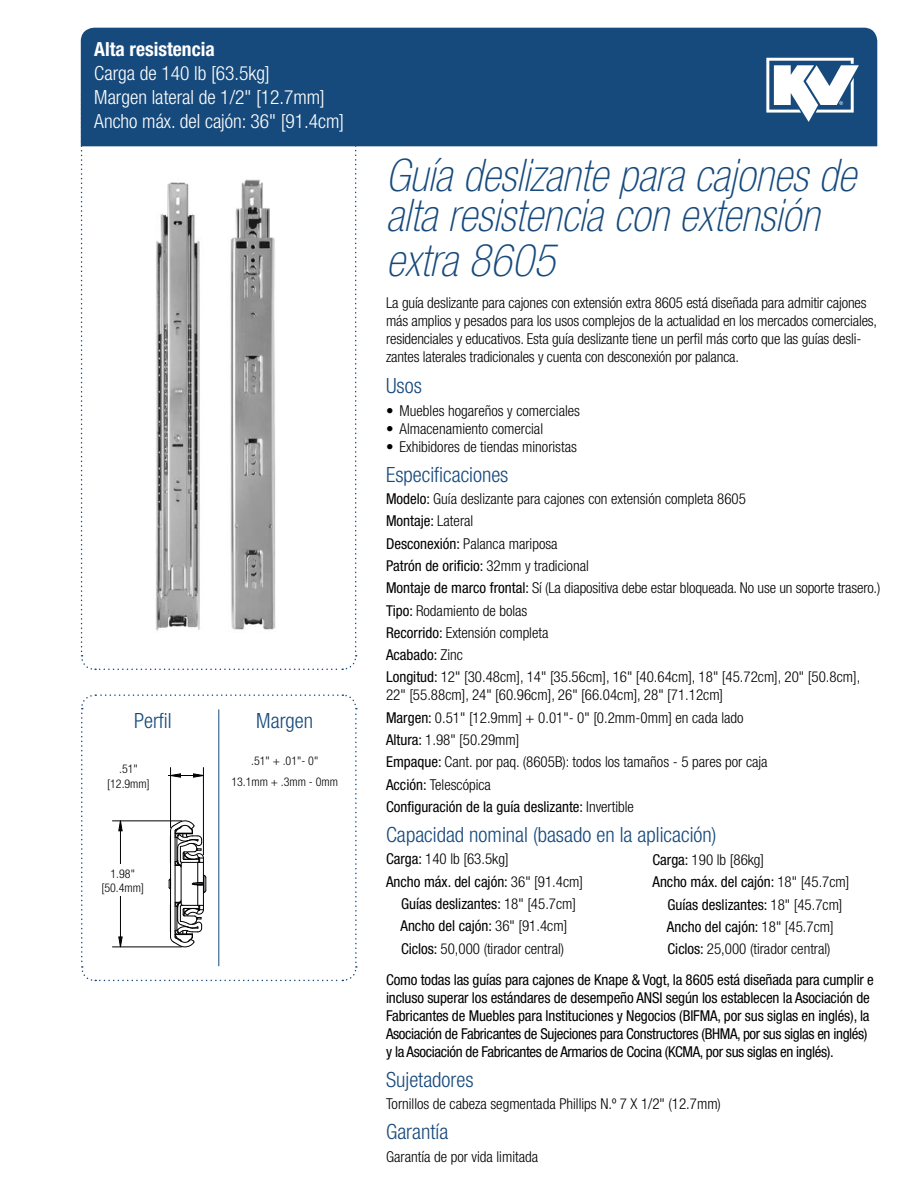
<style>
.page{position:relative;width:918px;height:1188px;background:#fff}
.page>*{position:absolute;margin:0;border:0;box-sizing:border-box;transform-origin:0 0}
.t1{font:italic 100 condensed 45px/40.5px "Helvetica Neue";color:#174a7c}
.t2{font:300 condensed 21px "Helvetica Neue";color:#174a7c}
.t3{font:300 condensed 19.5px/24px "Helvetica Neue";color:#fff}
.t4{font:700 condensed 19.5px "Helvetica Neue";color:#fff}
.t5{font:300 condensed 15px/22.4px "Helvetica Neue";color:#000}
.t6{font:condensed 15px/18px "Helvetica Neue";letter-spacing:-.01em;color:#000}
.t7{font:300 condensed 12px/14.9px "Helvetica Neue";color:#000;text-align:center}
.t8{font:10.95px/14.1px "Arial";color:#010101}
.s1{font-weight:400}
.s2{font-weight:300}
</style>
<div class="page">
<svg style="left:80px;top:80px;width:277px;height:590px"></svg>
<div style="left:81px;top:28px;width:796px;height:118px;background:#174a7c"></div>
<svg style="left:766px;top:51px;width:104px;height:71px"></svg>
<svg style="left:81px;top:694px;width:276px;height:288px"></svg>
<div style="left:89px;top:759px;width:79px;height:33px;background:#fff"></div>
<div style="left:85px;top:865px;width:76px;height:31px;background:#fff"></div>
<hr style="left:218px;top:709px;width:1px;height:257px;background:#174a7c">
<h3 class="t4" style="left:94px;top:38px;width:122px">Alta resistencia</h3>
<h3 class="t3" style="left:94px;top:61px;width:251px">Carga de 140 lb [63.5kg]<br>Margen lateral de 1/2" [12.7mm]<br>Ancho máx. del cajón: 36" [91.4cm]</h3>
<h2 class="t2" style="left:134px;top:708px;width:39px">Perfil</h2>
<h2 class="t2" style="left:256px;top:708px;width:58px">Margen</h2>
<p class="t7" style="left:231px;top:750px;width:108px;line-height:20.9px">.51" + .01"- 0"<br>13.1mm + .3mm - 0mm</p>
<p class="t7" style="left:107px;top:761px;width:44px">.51" [12.9mm]</p>
<p class="t8" style="left:101px;top:774px;width:41px">13.1±0.3</p>
<p class="t7" style="left:102px;top:866px;width:44px">1.98" [50.4mm]</p>
<p class="t8" style="left:99px;top:866px;width:41px">1.98±.01<br>50.2±0.3</p>
<h1 class="t1" style="left:386px;top:154px;width:471px">Guía deslizante para cajones de alta resistencia con extensión</h1>
<h1 class="t1" style="left:386px;top:240px;width:170px">extra 8605</h1>
<p class="t5" style="left:386px;top:293px;width:493px;line-height:18px">La guía deslizante para cajones con extensión extra 8605 está diseñada para admitir cajones más amplios y pesados para los usos complejos de la actualidad en los mercados comerciales, residenciales y educativos. Esta guía deslizante tiene un perfil más corto que las guías desli&shy;zantes laterales tradicionales y cuenta con desconexión por palanca.</p>
<h2 class="t2" style="left:386px;top:374px;width:37px">Usos</h2>
<p class="t5" style="left:386px;top:399px;width:195px">• Muebles hogareños y comerciales</p>
<p class="t5" style="left:386px;top:417px;width:159px">• Almacenamiento comercial</p>
<p class="t5" style="left:386px;top:435px;width:192px">• Exhibidores de tiendas minoristas</p>
<h2 class="t2" style="left:386px;top:462px;width:124px">Especificaciones</h2>
<p class="t5" style="left:386px;top:487px;width:496px"><span class="s1">Modelo:</span> Guía deslizante para cajones con extensión completa 8605<br><span class="s1">Montaje:</span> Lateral<br><span class="s1">Desconexión:</span> Palanca mariposa<br><span class="s1">Patrón de orificio:</span> 32mm y tradicional<br><span class="s1">Montaje de marco frontal:</span> Sí (La diapositiva debe estar bloqueada. No use un soporte trasero.)<br><span class="s1">Tipo:</span> Rodamiento de bolas<br><span class="s1">Recorrido:</span> Extensión completa<br><span class="s1">Acabado:</span> Zinc<br><span class="s1">Longitud:</span> 12" [30.48cm], 14" [35.56cm], 16" [40.64cm], 18" [45.72cm], 20" [50.8cm],</p>
<p class="t5" style="left:386px;top:684px;width:383px">22" [55.88cm], 24" [60.96cm], 26" [66.04cm], 28" [71.12cm] <span class="s1">Margen:</span> 0.51" [12.9mm] + 0.01"- 0" [0.2mm-0mm] en cada lado <span class="s1">Altura:</span> 1.98" [50.29mm]<br><span class="s1">Empaque:</span> Cant. por paq. (8605B): todos los tamaños - 5 pares por caja <span class="s1">Acción:</span> Telescópica<br><span class="s1">Configuración de la guía deslizante:</span> Invertible</p>
<h2 class="t2" style="left:386px;top:823px;width:332px">Capacidad nominal (basado en la aplicación)</h2>
<p class="t5" style="left:386px;top:848px;width:124px"><span class="s1">Carga:</span> 140 lb [63.5kg]</p>
<p class="t6" style="left:386px;top:872px;width:198px">Ancho máx. del cajón: <span class="s2">36" [91.4cm]</span></p>
<p class="t6" style="left:401px;top:895px;width:177px">Guías deslizantes: <span class="s2">18" [45.7cm]</span></p>
<p class="t6" style="left:401px;top:917px;width:168px">Ancho del cajón: <span class="s2">36" [91.4cm]</span></p>
<p class="t5" style="left:401px;top:937px;width:165px"><span class="s1">Ciclos:</span> 50,000 (tirador central)</p>
<p class="t6" style="left:386px;top:971px;width:489px">Como todas las guías para cajones de Knape &amp; Vogt, la 8605 está diseñada para cumplir e incluso superar los estándares de desempeño ANSI según los establecen la Asociación de Fabricantes de Muebles para Instituciones y Negocios (BIFMA, por sus siglas en inglés), la Asociación de Fabricantes de Sujeciones para Constructores (BHMA, por sus siglas en inglés) y la Asociación de Fabricantes de Armarios de Cocina (KCMA, por sus siglas en inglés).</p>
<h2 class="t2" style="left:386px;top:1068px;width:89px">Sujetadores</h2>
<p class="t5" style="left:386px;top:1093px;width:336px">Tornillos de cabeza segmentada Phillips N.º 7 X 1/2" (12.7mm)</p>
<h2 class="t2" style="left:386px;top:1120px;width:64px">Garantía</h2>
<p class="t5" style="left:386px;top:1145px;width:154px">Garantía de por vida limitada</p>
<p class="t5" style="left:652px;top:849px;width:113px"><span class="s1">Carga:</span> 190 lb [86kg]</p>
<p class="t6" style="left:652px;top:873px;width:198px">Ancho máx. del cajón: <span class="s2">18" [45.7cm]</span></p>
<p class="t6" style="left:668px;top:895px;width:177px">Guías deslizantes: <span class="s2">18" [45.7cm]</span></p>
<p class="t6" style="left:667px;top:918px;width:168px">Ancho del cajón: <span class="s2">18" [45.7cm]</span></p>
<p class="t5" style="left:668px;top:938px;width:165px"><span class="s1">Ciclos:</span> 25,000 (tirador central)</p>
</div>
